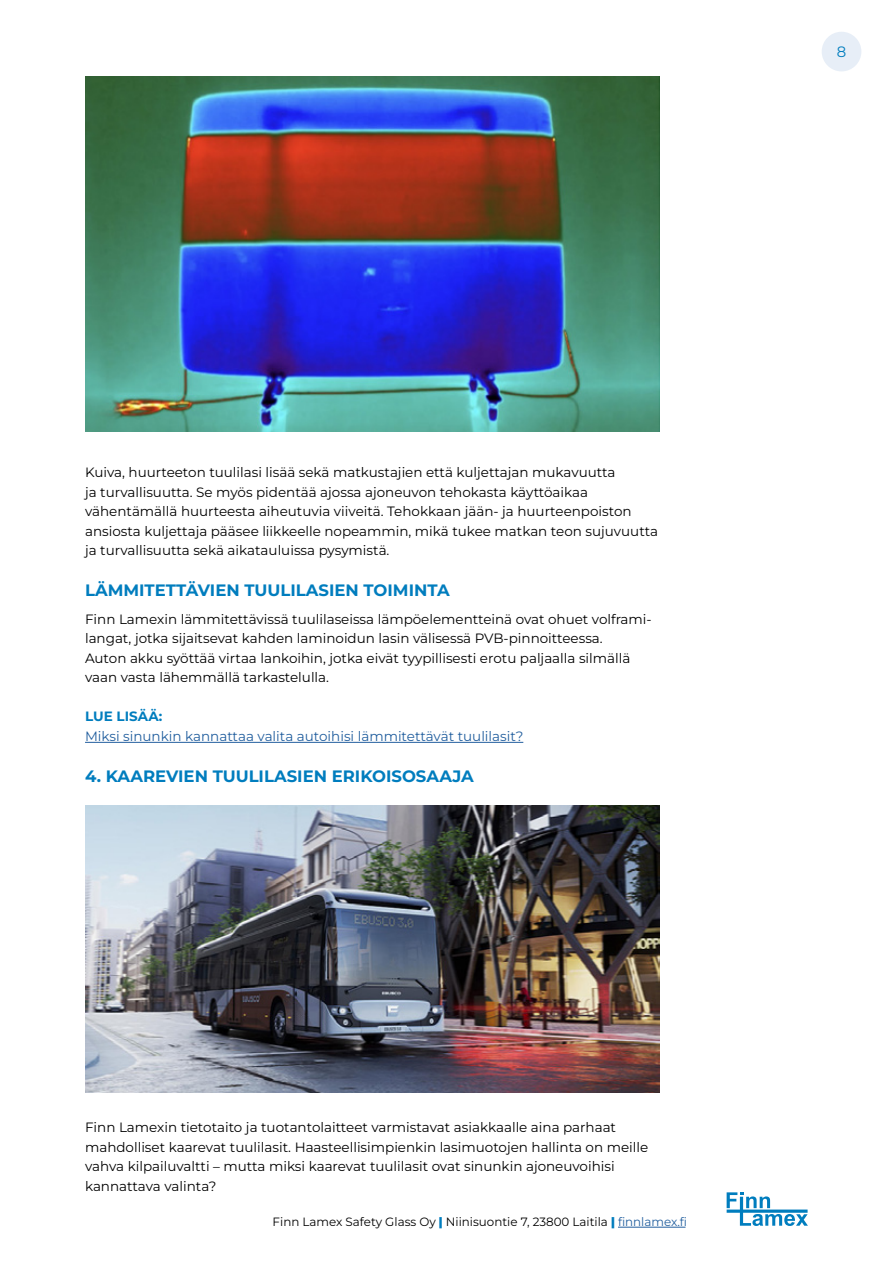
<style>
.page{position:relative;width:893px;height:1263px;background:#fff}
.page>*{position:absolute;margin:0;border:0;box-sizing:border-box;transform-origin:0 0}
.t1{font:700 16.5px "Montserrat";color:#007dbe}
.t2{font:15px "Montserrat";color:#007dbe}
.t3{font:13.5px/19.5px "Montserrat";color:#000}
.t4{font:13.5px "Montserrat";color:#215e9e}
.t5{font:700 13.5px "Montserrat";color:#007dbe}
.t6{font:12px "Montserrat";color:#000}
.s1{font-weight:900;color:#007dbe}
.s2{color:#215e9e}
</style>
<div class="page">
<hr style="left:618px;top:1227px;width:67px;height:1px;background:#215e9e">
<svg style="left:727px;top:1192px;width:81px;height:34px"></svg>
<div style="left:822px;top:32px;width:39px;height:39px;background:#e7eef7;border-radius:50%"></div>
<hr style="left:85px;top:742px;width:438px;height:1px;background:#215e9e">
<img style="left:85px;top:806px;width:574px;height:287px">
<img style="left:85px;top:76px;width:574px;height:356px">
<p class="t2" style="left:837px;top:42px;width:11px">8</p>
<p class="t3" style="left:85px;top:462px;width:575px">Kuiva, huurteeton tuulilasi lisää sekä matkustajien että kuljettajan mukavuutta<br>ja turvallisuutta. Se myös pidentää ajossa ajoneuvon tehokasta käyttöaikaa vähentämällä huurteesta aiheutuvia viiveitä. Tehokkaan jään- ja huurteenpoiston ansiosta kuljettaja pääsee liikkeelle nopeammin, mikä tukee matkan teon sujuvuutta ja turvallisuutta sekä aikatauluissa pysymistä.</p>
<p class="t1" style="left:85px;top:579px;width:366px">LÄMMITETTÄVIEN TUULILASIEN TOIMINTA</p>
<p class="t3" style="left:85px;top:609px;width:566px">Finn Lamexin lämmitettävissä tuulilaseissa lämpöelementteinä ovat ohuet volframi&shy;langat, jotka sijaitsevat kahden laminoidun lasin välisessä PVB-pinnoitteessa.<br>Auton akku syöttää virtaa lankoihin, jotka eivät tyypillisesti erotu paljaalla silmällä vaan vasta lähemmällä tarkastelulla.</p>
<p class="t5" style="left:85px;top:708px;width:79px">LUE LISÄÄ:</p>
<p class="t4" style="left:85px;top:727px;width:440px">Miksi sinunkin kannattaa valita autoihisi lämmitettävät tuulilasit?</p>
<p class="t1" style="left:85px;top:765px;width:390px">4. KAAREVIEN TUULILASIEN ERIKOISOSAAJA</p>
<p class="t3" style="left:85px;top:1117px;width:565px">Finn Lamexin tietotaito ja tuotantolaitteet varmistavat asiakkaalle aina parhaat mahdolliset kaarevat tuulilasit. Haasteellisimpienkin lasimuotojen hallinta on meille vahva kilpailuvaltti – mutta miksi kaarevat tuulilasit ovat sinunkin ajoneuvoihisi kannattava valinta?</p>
<p class="t6" style="left:273px;top:1214px;width:416px">Finn Lamex Safety Glass Oy <span class="s1">|</span> Niinisuontie 7, 23800 Laitila <span class="s1">|</span> <span class="s2">finnlamex.fi</span></p>
</div>
